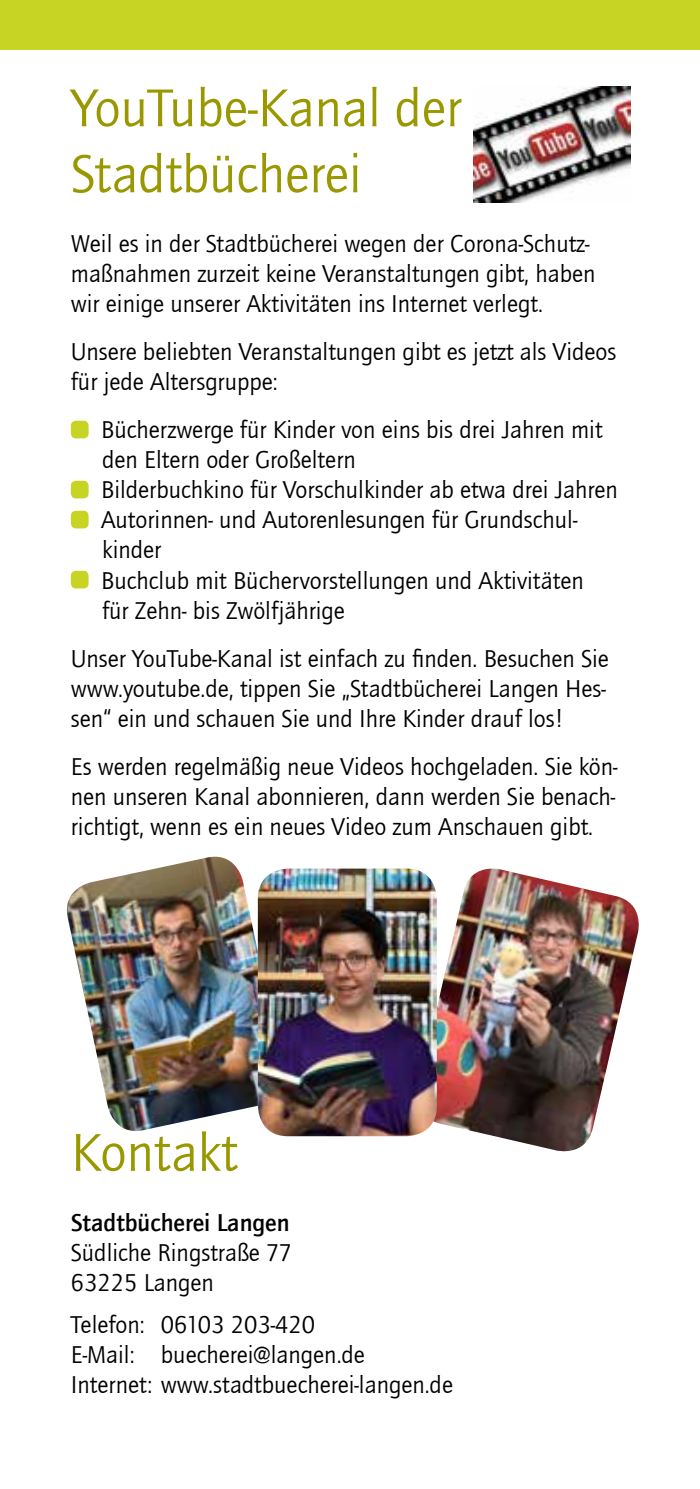
<style>
.page{position:relative;width:700px;height:1489px;background:#fff}
.page>*{position:absolute;margin:0;border:0;box-sizing:border-box;transform-origin:0 0}
.t1{font:55px/66px "ITC Quay Sans Com";color:#9a9800}
.t2{font:25px/30px "ITC Quay Sans Com";color:#000}
.t3{font:500 25px "ITC Quay Sans Com";color:#000}
</style>
<div class="page">
<div style="left:0;top:0;width:700px;height:50px;background:#c8d423"></div>
<div style="left:71px;top:420px;width:18px;height:18px;background:#c8d423;border-radius:5px"></div>
<div style="left:71px;top:480px;width:18px;height:18px;background:#c8d423;border-radius:5px"></div>
<div style="left:71px;top:510px;width:18px;height:18px;background:#c8d423;border-radius:5px"></div>
<div style="left:71px;top:570px;width:18px;height:18px;background:#c8d423;border-radius:5px"></div>
<img style="left:66px;top:856px;width:192px;height:275px">
<img style="left:437px;top:868px;width:202px;height:284px">
<img style="left:258px;top:868px;width:179px;height:268px">
<img style="left:473px;top:87px;width:158px;height:115px">
<h1 class="t1" style="left:71px;top:74px;width:392px">YouTube-Kanal der<br>Stadtbücherei</h1>
<p class="t2" style="left:71px;top:228px;width:526px">Weil es in der Stadtbücherei wegen der Corona-Schutz&shy;maßnahmen zurzeit keine Veranstaltungen gibt, haben wir einige unserer Aktivitäten ins Internet verlegt.</p>
<p class="t2" style="left:71px;top:336px;width:547px">Unsere beliebten Veranstaltungen gibt es jetzt als Videos für jede Altersgruppe:</p>
<p class="t2" style="left:101px;top:414px;width:518px">Bücherzwerge für Kinder von eins bis drei Jahren mit den Eltern oder Großeltern<br>Bilderbuchkino für Vorschulkinder ab etwa drei Jahren Autorinnen- und Autorenlesungen für Grundschul&shy;kinder<br>Buchclub mit Büchervorstellungen und Aktivitäten<br>für Zehn- bis Zwölfjährige</p>
<p class="t2" style="left:71px;top:642px;width:539px">Unser YouTube-Kanal ist einfach zu finden. Besuchen Sie www.youtube.de, tippen Sie „Stadtbücherei Langen Hes&shy;sen“ ein und schauen Sie und Ihre Kinder drauf los!</p>
<p class="t2" style="left:71px;top:750px;width:548px;text-align:justify">Es werden regelmäßig neue Videos hochgeladen. Sie kön&shy;nen unseren Kanal abonnieren, dann werden Sie benach&shy;richtigt, wenn es ein neues Video zum Anschauen gibt.</p>
<h1 class="t1" style="left:71px;top:1118px;width:168px">Kontakt</h1>
<p class="t3" style="left:71px;top:1207px;width:220px">Stadtbücherei Langen</p>
<p class="t2" style="left:71px;top:1236px;width:223px">Südliche Ringstraße 77<br>63225 Langen</p>
<p class="t2" style="left:71px;top:1308px;width:384px">Telefon: 06103 203-420<br>E-Mail: buecherei@langen.de<br>Internet: www.stadtbuecherei-langen.de</p>
</div>
